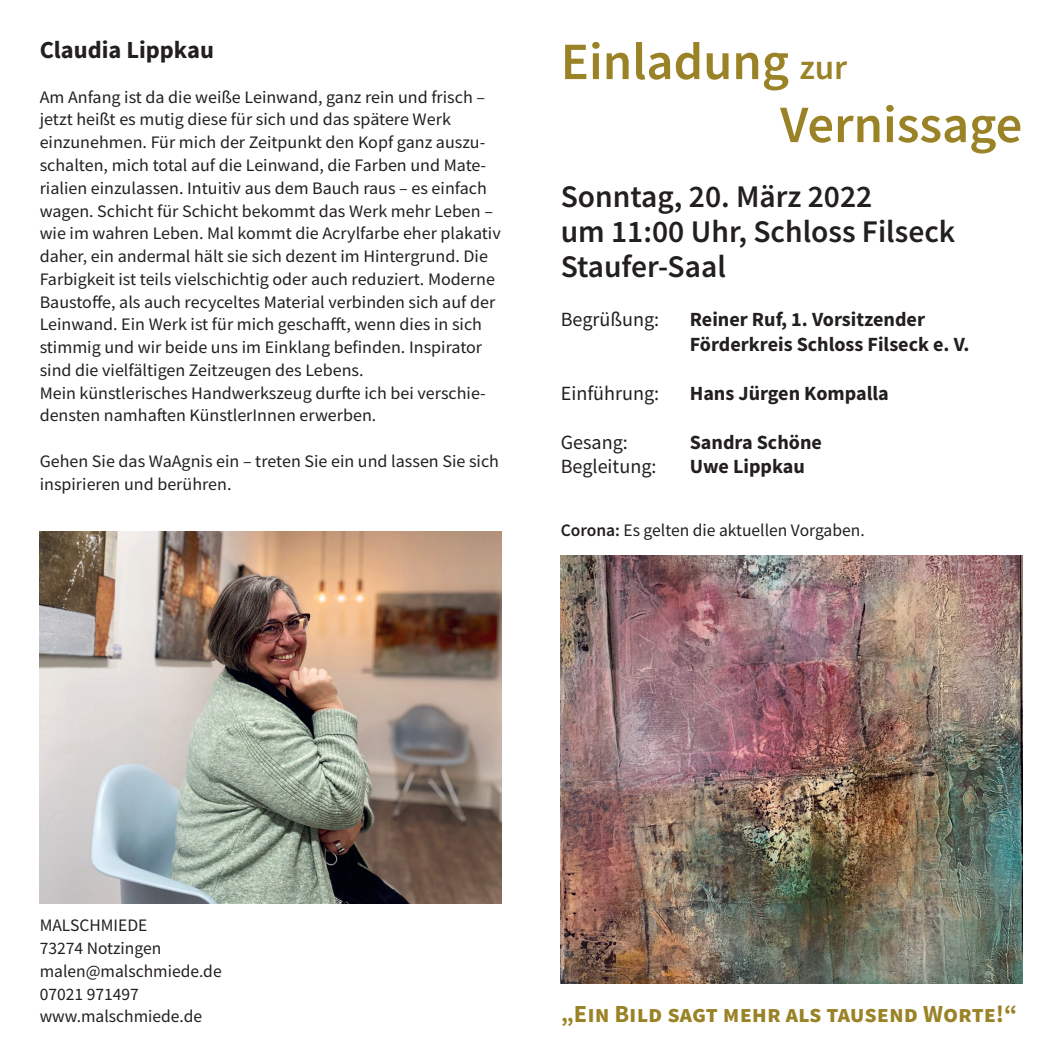
<style>
.page{position:relative;width:1062px;height:1062px;background:#fff}
.page>*{position:absolute;margin:0;border:0;box-sizing:border-box;transform-origin:0 0}
.t1{font:600 52.5px/63px "Source Sans Pro";color:#9a8226}
.t2{font:600 31.5px/35px "Source Sans Pro";color:#231f20}
.t3{font:700 24.5px "Source Sans Pro";color:#9a8226}
.t4{font:700 24.5px "Source Sans Pro";color:#231f20}
.t5{font:700 20.12px/24.5px "Source Sans Pro";color:#231f20}
.t6{font:20.12px "Source Sans Pro";color:#231f20}
.t7{font:17.5px/22.8px "Source Sans Pro";color:#231f20}
.s1{font-size:35px}
.s2{font-weight:600}
</style>
<div class="page">
<img style="left:561px;top:555px;width:461px;height:428px">
<img style="left:40px;top:531px;width:461px;height:372px">
<p class="t4" style="left:40px;top:33px;width:176px">Claudia Lippkau</p>
<p class="t7" style="left:40px;top:85px;width:462px">Am Anfang ist da die weiße Leinwand, ganz rein und frisch – jetzt heißt es mutig diese für sich und das spätere Werk einzunehmen. Für mich der Zeitpunkt den Kopf ganz auszu&shy;schalten, mich total auf die Leinwand, die Farben und Mate&shy;rialien einzulassen. Intuitiv aus dem Bauch raus – es einfach wagen. Schicht für Schicht bekommt das Werk mehr Leben – wie im wahren Leben. Mal kommt die Acrylfarbe eher plakativ daher, ein andermal hält sie sich dezent im Hintergrund. Die Farbigkeit ist teils vielschichtig oder auch reduziert. Moderne Baustoffe, als auch recyceltes Material verbinden sich auf der Leinwand. Ein Werk ist für mich geschafft, wenn dies in sich stimmig und wir beide uns im Einklang befinden. Inspirator sind die vielfältigen Zeitzeugen des Lebens.<br>Mein künstlerisches Handwerkszeug durfte ich bei verschie&shy;densten namhaften KünstlerInnen erwerben.</p>
<p class="t7" style="left:40px;top:449px;width:461px">Gehen Sie das WaAgnis ein – treten Sie ein und lassen Sie sich inspirieren und berühren.</p>
<p class="t1" style="left:780px;top:30px;width:244px;text-indent:-219px">Einladung <span class="s1">zur<br></span>Vernissage</p>
<p class="t2" style="left:561px;top:179px;width:396px">Sonntag, 20. März 2022<br>um 11:00 Uhr, Schloss Filseck</p>
<p class="t2" style="left:561px;top:249px;width:167px">Staufer-Saal</p>
<p class="t6" style="left:561px;top:307px;width:100px">Begrüßung:</p>
<p class="t5" style="left:690px;top:307px;width:281px">Reiner Ruf, 1. Vorsitzender<br>Förderkreis Schloss Filseck e. V.</p>
<p class="t6" style="left:561px;top:380px;width:100px">Einführung:</p>
<p class="t5" style="left:690px;top:380px;width:200px">Hans Jürgen Kompalla</p>
<p class="t6" style="left:561px;top:429px;width:69px">Gesang:</p>
<p class="t5" style="left:690px;top:429px;width:134px">Sandra Schöne</p>
<p class="t6" style="left:561px;top:454px;width:97px">Begleitung:</p>
<p class="t5" style="left:690px;top:454px;width:117px">Uwe Lippkau</p>
<p class="t7" style="left:561px;top:519px;width:305px"><span class="s2">Corona:</span> Es gelten die aktuellen Vorgaben.</p>
<p class="t7" style="left:40px;top:914px;width:109px">MALSCHMIEDE</p>
<p class="t7" style="left:40px;top:936px;width:123px">73274 Notzingen</p>
<p class="t7" style="left:40px;top:959px;width:183px">malen@malschmiede.de</p>
<p class="t7" style="left:40px;top:982px;width:101px">07021 971497</p>
<p class="t7" style="left:40px;top:1005px;width:164px">www.malschmiede.de</p>
<p class="t3" style="left:561px;top:997px;width:458px">„Ein Bild sagt mehr als tausend Worte!“</p>
</div>
